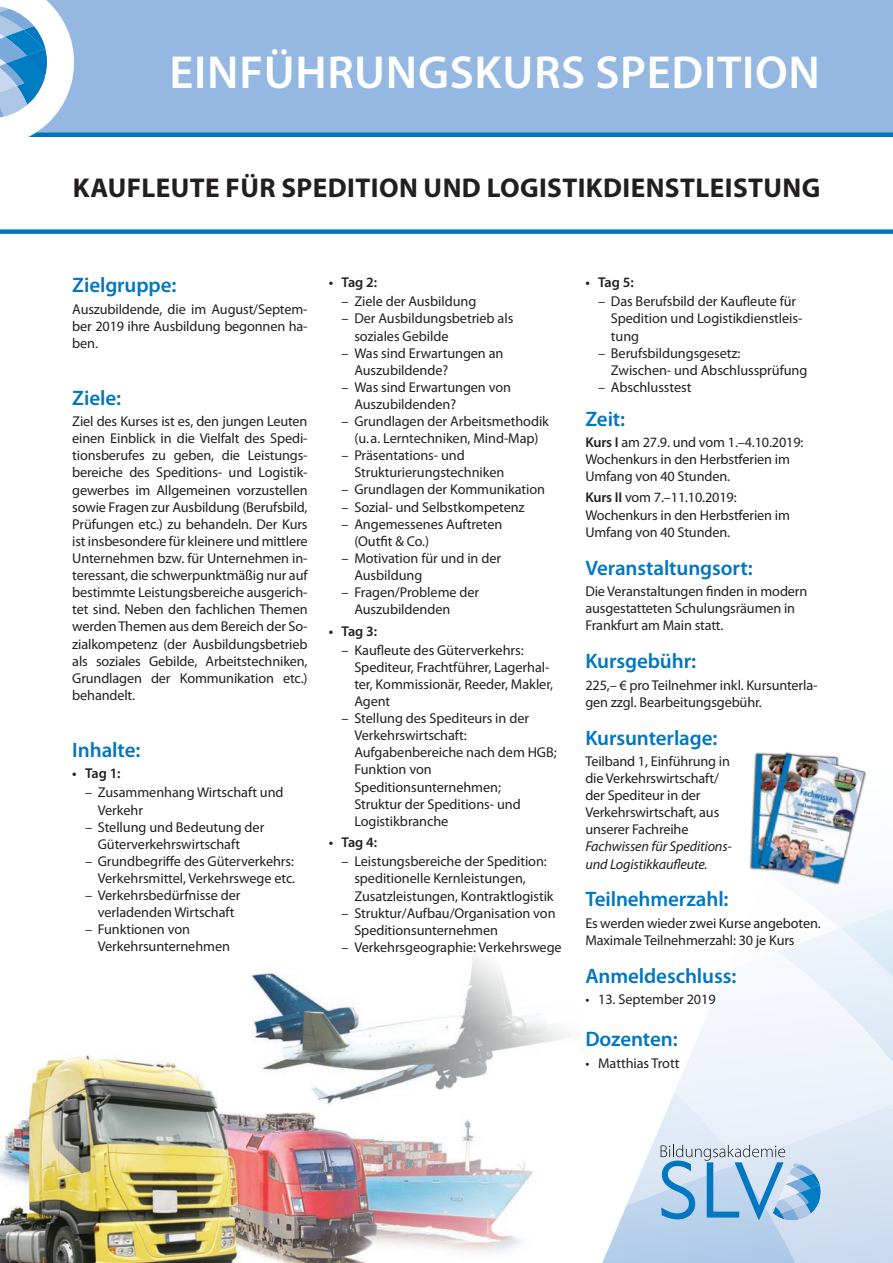
<style>
.page{position:relative;width:893px;height:1263px;background:#fff}
.page>*{position:absolute;margin:0;border:0;box-sizing:border-box;transform-origin:0 0}
.t1{font:600 46.5px "Myriad Pro";letter-spacing:.015em;color:#fff}
.t2{font:700 27.3px "Myriad Pro";letter-spacing:.015em;color:#231f20}
.t3{font:600 21px "Myriad Pro";letter-spacing:-.005em;color:#0077c0}
.t4{font:14.25px/17.1px "Myriad Pro";letter-spacing:-.005em;color:#231f20}
.t5{font:italic 14.25px/17.1px "Myriad Pro";letter-spacing:-.01em;color:#231f20}
.t6{font:600 14.25px "Myriad Pro";letter-spacing:-.035em;color:#231f20}
.s1{font-weight:600}
</style>
<div class="page">
<div style="left:0;top:0;width:893px;height:132px;background:#94b8e1"></div>
<div style="left:26px;top:132px;width:867px;height:5px;background:#0077c0"></div>
<div style="left:0;top:229px;width:893px;height:5px;background:#0077c0"></div>
<svg style="left:0;top:0;width:74px;height:137px"></svg>
<svg style="left:602px;top:887px;width:291px;height:376px"></svg>
<img style="left:0;top:955px;width:566px;height:308px">
<img style="left:734px;top:752px;width:141px;height:139px">
<h1 class="t1" style="left:170px;top:43px;width:652px">EINFÜHRUNGSKURS SPEDITION</h1>
<h2 class="t2" style="left:73px;top:170px;width:749px">KAUFLEUTE FÜR SPEDITION UND LOGISTIKDIENSTLEISTUNG</h2>
<h3 class="t3" style="left:72px;top:272px;width:106px">Zielgruppe:</h3>
<p class="t4" style="left:72px;top:300px;width:237px;text-align:justify">Auszubildende, die im August/Septem&shy;ber 2019 ihre Ausbildung begonnen ha&shy;ben.</p>
<h3 class="t3" style="left:72px;top:384px;width:50px">Ziele:</h3>
<p class="t4" style="left:72px;top:413px;width:237px;text-align:justify">Ziel des Kurses ist es, den jungen Leuten einen Einblick in die Vielfalt des Spedi&shy;tionsberufes zu geben, die Leistungs&shy;bereiche des Speditions- und Logistik&shy;gewerbes im Allgemeinen vorzustellen sowie Fragen zur Ausbildung (Berufsbild, Prüfungen etc.) zu behandeln. Der Kurs ist insbesondere für kleinere und mittlere Unternehmen bzw. für Unternehmen in&shy;teressant, die schwerpunktmäßig nur auf bestimmte Leistungsbereiche ausgerich&shy;tet sind. Neben den fachlichen Themen werden Themen aus dem Bereich der So&shy;zialkompetenz (der Ausbildungsbetrieb als soziales Gebilde, Arbeitstechniken, Grundlagen der Kommunikation etc.) behandelt.</p>
<h3 class="t3" style="left:72px;top:736px;width:70px">Inhalte:</h3>
<p class="t6" style="left:72px;top:764px;width:50px">• Tag 1:</p>
<p class="t4" style="left:98px;top:784px;width:187px;text-indent:-13px">– Zusammenhang Wirtschaft und<br>Verkehr</p>
<p class="t4" style="left:98px;top:818px;width:168px;text-indent:-13px">– Stellung und Bedeutung der<br>Güterverkehrswirtschaft</p>
<p class="t4" style="left:85px;top:852px;width:212px;text-align:right">– Grundbegriffe des Güterverkehrs:<br>Verkehrsmittel, Verkehrswege etc.</p>
<p class="t4" style="left:85px;top:886px;width:157px;text-align:center">– Verkehrsbedürfnisse der verladenden Wirtschaft</p>
<p class="t4" style="left:98px;top:921px;width:134px;text-indent:-13px">– Funktionen von<br>Verkehrsunternehmen</p>
<p class="t6" style="left:329px;top:273px;width:50px">• Tag 2:</p>
<p class="t4" style="left:342px;top:293px;width:136px">– Ziele der Ausbildung</p>
<p class="t4" style="left:354px;top:310px;width:161px;text-indent:-13px">– Der Ausbildungsbetrieb als soziales Gebilde</p>
<p class="t4" style="left:354px;top:344px;width:151px;text-indent:-13px">– Was sind Erwartungen an<br>Auszubildende?</p>
<p class="t4" style="left:354px;top:378px;width:158px;text-indent:-13px">– Was sind Erwartungen von<br>Auszubildenden?</p>
<p class="t4" style="left:342px;top:412px;width:209px;text-align:center">– Grundlagen der Arbeitsmethodik (u.a. Lerntechniken, Mind-Map)</p>
<p class="t4" style="left:354px;top:447px;width:152px;text-indent:-13px">– Präsentations- und<br>Strukturierungstechniken</p>
<p class="t4" style="left:342px;top:481px;width:205px">– Grundlagen der Kommunikation</p>
<p class="t4" style="left:342px;top:498px;width:185px">– Sozial- und Selbstkompetenz</p>
<p class="t4" style="left:354px;top:515px;width:150px;text-indent:-13px">– Angemessenes Auftreten (Outfit &amp; Co.)</p>
<p class="t4" style="left:354px;top:549px;width:148px;text-indent:-13px">– Motivation für und in der<br>Ausbildung</p>
<p class="t4" style="left:354px;top:583px;width:126px;text-indent:-13px">– Fragen/Probleme der<br>Auszubildenden</p>
<p class="t6" style="left:329px;top:622px;width:50px">• Tag 3:</p>
<p class="t4" style="left:354px;top:641px;width:200px;text-indent:-13px">– Kaufleute des Güterverkehrs:<br>Spediteur, Frachtführer, Lagerhal&shy;ter, Kommissionär, Reeder, Makler,<br>Agent</p>
<p class="t4" style="left:354px;top:710px;width:204px;text-indent:-13px">– Stellung des Spediteurs in der<br>Verkehrswirtschaft:<br>Aufgabenbereiche nach dem HGB;<br>Funktion von<br>Speditionsunternehmen;<br>Struktur der Speditions- und<br>Logistikbranche</p>
<p class="t6" style="left:329px;top:833px;width:50px">• Tag 4:</p>
<p class="t4" style="left:354px;top:853px;width:201px;text-indent:-13px">– Leistungsbereiche der Spedition: speditionelle Kernleistungen,<br>Zusatzleistungen, Kontraktlogistik</p>
<p class="t4" style="left:354px;top:904px;width:203px;text-indent:-13px">– Struktur/Aufbau/Organisation von<br>Speditionsunternehmen</p>
<p class="t4" style="left:342px;top:938px;width:222px">– Verkehrsgeographie: Verkehrswege</p>
<p class="t6" style="left:585px;top:273px;width:50px">• Tag 5:</p>
<p class="t4" style="left:611px;top:293px;width:193px;text-indent:-13px">– Das Berufsbild der Kaufleute für<br>Spedition und Logistikdienstleis&shy;tung</p>
<p class="t4" style="left:611px;top:344px;width:198px;text-indent:-13px">– Berufsbildungsgesetz:<br>Zwischen- und Abschlussprüfung</p>
<p class="t4" style="left:598px;top:378px;width:95px">– Abschlusstest</p>
<h3 class="t3" style="left:585px;top:405px;width:41px">Zeit:</h3>
<p class="t4" style="left:585px;top:433px;width:220px"><span class="s1">Kurs I</span> am 27.9. und vom 1.–4.10.2019:<br>Wochenkurs in den Herbstferien im<br>Umfang von 40 Stunden.</p>
<p class="t4" style="left:585px;top:489px;width:206px"><span class="s1">Kurs II</span> vom 7.–11.10.2019:<br>Wochenkurs in den Herbstferien im<br>Umfang von 40 Stunden.</p>
<h3 class="t3" style="left:585px;top:554px;width:169px">Veranstaltungsort:</h3>
<p class="t4" style="left:585px;top:582px;width:223px">Die Veranstaltungen finden in modern ausgestatteten Schulungsräumen in<br>Frankfurt am Main statt.</p>
<h3 class="t3" style="left:585px;top:648px;width:112px">Kursgebühr:</h3>
<p class="t4" style="left:585px;top:676px;width:234px">225,– € pro Teilnehmer inkl. Kursunterla&shy;gen zzgl. Bearbeitungsgebühr.</p>
<h3 class="t3" style="left:585px;top:724px;width:134px">Kursunterlage:</h3>
<p class="t4" style="left:585px;top:752px;width:146px">Teilband 1, Einführung in die Verkehrswirtschaft/ der Spediteur in der<br>Verkehrswirtschaft, aus unserer Fachreihe</p>
<p class="t5" style="left:585px;top:838px;width:148px">Fachwissen für Speditions&shy;und Logistikkaufleute.</p>
<h3 class="t3" style="left:585px;top:886px;width:145px">Teilnehmerzahl:</h3>
<p class="t4" style="left:585px;top:914px;width:237px">Es werden wieder zwei Kurse angeboten.<br>Maximale Teilnehmerzahl: 30 je Kurs</p>
<h3 class="t3" style="left:585px;top:962px;width:152px">Anmeldeschluss:</h3>
<p class="t4" style="left:585px;top:991px;width:132px">• 13. September 2019</p>
<h3 class="t3" style="left:585px;top:1026px;width:94px">Dozenten:</h3>
<p class="t4" style="left:585px;top:1054px;width:96px">• Matthias Trott</p>
</div>
